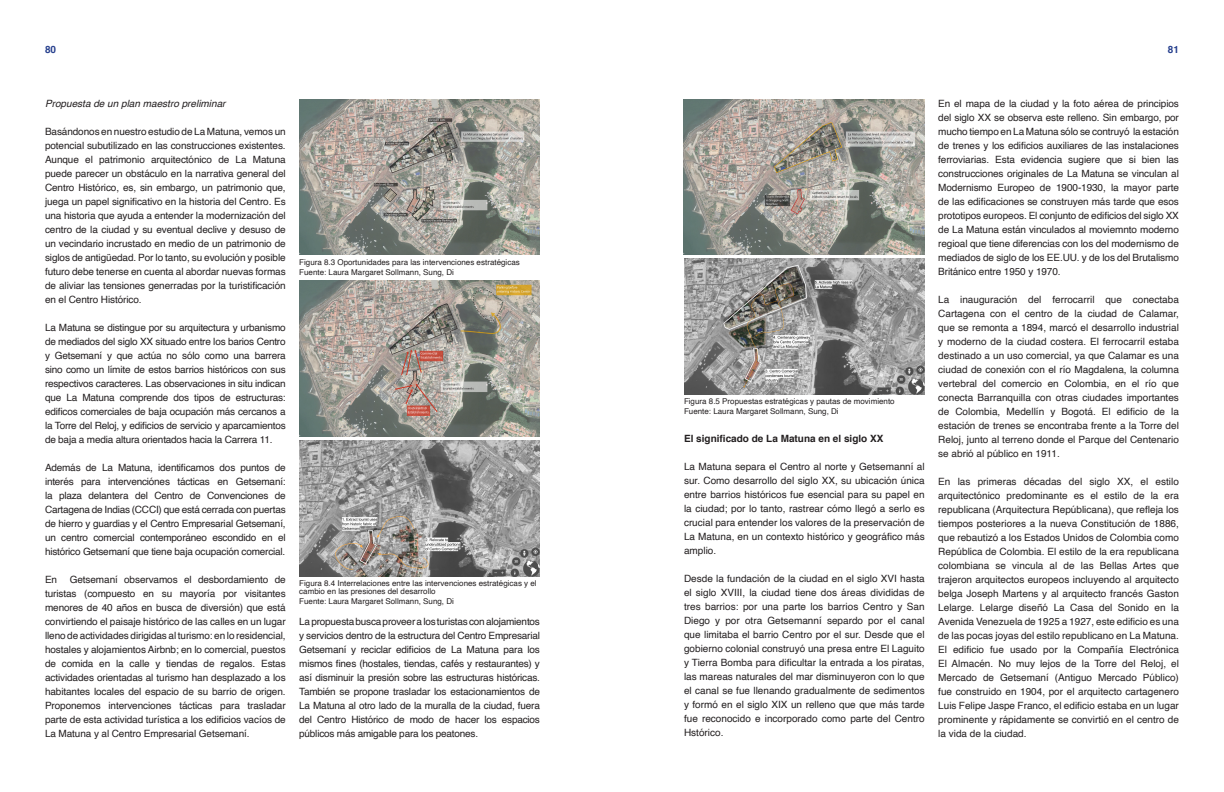
<style>
.page{position:relative;width:1224px;height:792px;background:#fff}
.page>*{position:absolute;margin:0;border:0;box-sizing:border-box;transform-origin:0 0}
.t1{font:10px/14px "Helvetica";letter-spacing:-.01em;color:#231f20;text-align:justify}
.t2{font:italic 10px "Helvetica";color:#231f20}
.t3{font:700 10px "Helvetica";color:#231f20}
.t4{font:700 10px "Helvetica";color:#27408e}
.t5{font:8px/8px "Helvetica";color:#231f20}
</style>
<div class="page">
<img style="left:299px;top:99px;width:241px;height:156px">
<img style="left:299px;top:281px;width:241px;height:156px">
<img style="left:299px;top:441px;width:241px;height:135px">
<img style="left:684px;top:99px;width:241px;height:156px">
<img style="left:684px;top:259px;width:241px;height:135px">
<p class="t4" style="left:45px;top:41px;width:13px">80</p>
<p class="t4" style="left:1168px;top:41px;width:13px">81</p>
<p class="t2" style="left:45px;top:95px;width:182px">Propuesta de un plan maestro preliminar</p>
<p class="t1" style="left:45px;top:124px;width:242px">Basándonos en nuestro estudio de La Matuna, vemos un potencial subutilizado en las construcciones existentes.<br>Aunque el patrimonio arquitectónico de La Matuna puede parecer un obstáculo en la narrativa general del Centro Histórico, es, sin embargo, un patrimonio que, juega un papel significativo en la historia del Centro. Es una historia que ayuda a entender la modernización del centro de la ciudad y su eventual declive y desuso de un vecindario incrustado en medio de un patrimonio de siglos de antigüedad. Por lo tanto, su evolución y posible futuro debe tenerse en cuenta al abordar nuevas formas de aliviar las tensiones generradas por la turistificación en el Centro Histórico.</p>
<p class="t1" style="left:45px;top:320px;width:242px">La Matuna se distingue por su arquitectura y urbanismo de mediados del siglo XX situado entre los barios Centro y Getsemaní y que actúa no sólo como una barrera sino como un límite de estos barrios históricos con sus respectivos caracteres. Las observaciones in situ indican que La Matuna comprende dos tipos de estructuras: edificos comerciales de baja ocupación más cercanos a la Torre del Reloj, y edificios de servicio y aparcamientos de baja a media altura orientados hacia la Carrera 11.</p>
<p class="t1" style="left:45px;top:460px;width:242px">Además de La Matuna, identificamos dos puntos de interés para intervenciónes tácticas en Getsemaní: la plaza delantera del Centro de Convenciones de Cartagena de Indias (CCCI) que está cerrada con puertas de hierro y guardias y el Centro Empresarial Getsemaní, un centro comercial contemporáneo escondido en el histórico Getsemaní que tiene baja ocupación comercial.</p>
<p class="t1" style="left:45px;top:572px;width:14px">En</p>
<p class="t1" style="left:45px;top:572px;width:242px;text-indent:25px">Getsemaní observamos el desbordamiento de turistas (compuesto en su mayoría por visitantes menores de 40 años en busca de diversión) que está convirtiendo el paisaje histórico de las calles en un lugar lleno de actividades dirigidas al turismo: en lo residencial, hostales y alojamientos Airbnb; en lo comercial, puestos de comida en la calle y tiendas de regalos. Estas actividades orientadas al turismo han desplazado a los habitantes locales del espacio de su barrio de origen.<br>Proponemos intervenciones tácticas para trasladar parte de esta actividad turística a los edificios vacíos de La Matuna y al Centro Empresarial Getsemaní.</p>
<p class="t5" style="left:299px;top:258px;width:222px">Figura 8.3 Oportunidades para las intervenciones estratégicas</p>
<p class="t5" style="left:299px;top:268px;width:156px">Fuente: Laura Margaret Sollmann, Sung, Di</p>
<p class="t5" style="left:299px;top:580px;width:239px">Figura 8.4 Interrelaciones entre las intervenciones estratégicas y el cambio en las presiones del desarrollo</p>
<p class="t5" style="left:299px;top:598px;width:156px">Fuente: Laura Margaret Sollmann, Sung, Di</p>
<p class="t1" style="left:299px;top:614px;width:242px">La propuesta busca proveer a los turistas con alojamientos y servicios dentro de la estructura del Centro Empresarial Getsemaní y reciclar edificios de La Matuna para los mismos fines (hostales, tiendas, cafés y restaurantes) y así disminuir la presión sobre las estructuras históricas.<br>También se propone trasladar los estacionamientos de La Matuna al otro lado de la muralla de la ciudad, fuera del Centro Histórico de modo de hacer los espacios públicos más amigable para los peatones.</p>
<p class="t5" style="left:684px;top:398px;width:212px">Figura 8.5 Propuestas estratégicas y pautas de movimiento</p>
<p class="t5" style="left:684px;top:408px;width:156px">Fuente: Laura Margaret Sollmann, Sung, Di</p>
<p class="t3" style="left:684px;top:431px;width:201px">El significado de La Matuna en el siglo XX</p>
<p class="t1" style="left:684px;top:460px;width:242px">La Matuna separa el Centro al norte y Getsemanní al sur. Como desarrollo del siglo XX, su ubicación única entre barrios históricos fue esencial para su papel en la ciudad; por lo tanto, rastrear cómo llegó a serlo es crucial para entender los valores de la preservación de La Matuna, en un contexto histórico y geográfico más amplio.</p>
<p class="t1" style="left:684px;top:572px;width:242px">Desde la fundación de la ciudad en el siglo XVI hasta el siglo XVIII, la ciudad tiene dos áreas divididas de tres barrios: por una parte los barrios Centro y San Diego y por otra Getsemanní separdo por el canal que limitaba el barrio Centro por el sur. Desde que el gobierno colonial construyó una presa entre El Laguito y Tierra Bomba para dificultar la entrada a los piratas, las mareas naturales del mar disminuyeron con lo que el canal se fue llenando gradualmente de sedimentos y formó en el siglo XIX un relleno que que más tarde fue reconocido e incorporado como parte del Centro Hstórico.</p>
<p class="t1" style="left:938px;top:96px;width:242px">En el mapa de la ciudad y la foto aérea de principios del siglo XX se observa este relleno. Sin embargo, por mucho tiempo en La Matuna sólo se contruyó la estación de trenes y los edificios auxiliares de las instalaciones ferroviarias. Esta evidencia sugiere que si bien las construcciones originales de La Matuna se vinculan al Modernismo Europeo de 1900-1930, la mayor parte de las edificaciones se construyen más tarde que esos prototipos europeos. El conjunto de edificios del siglo XX de La Matuna están vinculados al moviemnto moderno regioal que tiene diferencias con los del modernismo de mediados de siglo de los EE.UU. y de los del Brutalismo Británico entre 1950 y 1970.</p>
<p class="t1" style="left:938px;top:292px;width:242px">La inauguración del ferrocarril que conectaba Cartagena con el centro de la ciudad de Calamar, que se remonta a 1894, marcó el desarrollo industrial y moderno de la ciudad costera. El ferrocarril estaba destinado a un uso comercial, ya que Calamar es una ciudad de conexión con el río Magdalena, la columna vertebral del comercio en Colombia, en el río que conecta Barranquilla con otras ciudades importantes de Colombia, Medellín y Bogotá. El edificio de la estación de trenes se encontraba frente a la Torre del Reloj, junto al terreno donde el Parque del Centenario se abrió al público en 1911.</p>
<p class="t1" style="left:938px;top:474px;width:242px">En las primeras décadas del siglo XX, el estilo arquitectónico predominante es el estilo de la era republicana (Arquitectura Repúblicana), que refleja los tiempos posteriores a la nueva Constitución de 1886, que rebautizó a los Estados Unidos de Colombia como República de Colombia. El estilo de la era republicana colombiana se vincula al de las Bellas Artes que trajeron arquitectos europeos incluyendo al arquitecto belga Joseph Martens y al arquitecto francés Gaston Lelarge. Lelarge diseñó La Casa del Sonido en la Avenida Venezuela de 1925 a 1927, este edificio es una de las pocas joyas del estilo republicano en La Matuna.<br>El edificio fue usado por la Compañía Electrónica El Almacén. No muy lejos de la Torre del Reloj, el Mercado de Getsemaní (Antiguo Mercado Público) fue construido en 1904, por el arquitecto cartagenero Luis Felipe Jaspe Franco, el edificio estaba en un lugar prominente y rápidamente se convirtió en el centro de la vida de la ciudad.</p>
</div>
